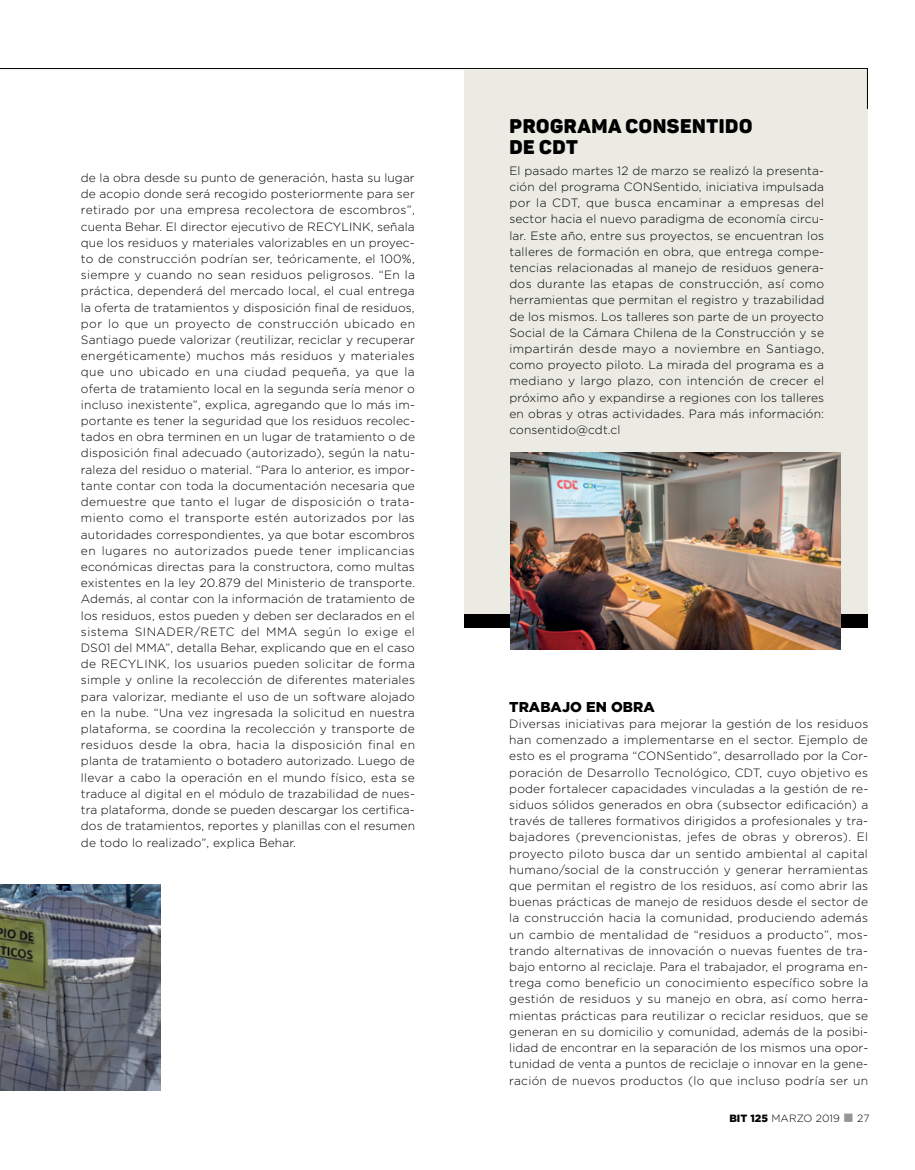
<style>
.page{position:relative;width:915px;height:1170px;background:#fff}
.page>*{position:absolute;margin:0;border:0;box-sizing:border-box;transform-origin:0 0}
.t1{font:19.5px/21.6px "Panton Black Caps";letter-spacing:.03em;color:#000}
.t2{font:900 14.25px "Gotham";letter-spacing:.005em;color:#000}
.t3{font:300 12px/16.2px "Gotham";letter-spacing:.01em;color:#000;text-align:justify}
.t4{font:300 10.5px "Gotham";letter-spacing:.005em;color:#000}
.s1{font-weight:900}
.s2{color:#939598}
</style>
<div class="page">
<hr style="left:0;top:68px;width:867px;height:1px;background:#000">
<div style="left:463px;top:70px;width:404px;height:557px;background:#ebebe4"></div>
<div style="left:463px;top:614px;width:404px;height:13px;background:#000"></div>
<hr style="left:866px;top:68px;width:1px;height:41px;background:#000">
<img style="left:0;top:884px;width:160px;height:206px">
<img style="left:510px;top:452px;width:330px;height:197px">
<p class="t3" style="left:81px;top:169px;width:335px">de la obra desde su punto de generación, hasta su lugar de acopio donde será recogido posteriormente para ser retirado por una empresa recolectora de escombros”, cuenta Behar. El director ejecutivo de RECYLI NK, señala que los residuos y materiales valorizables en un proyec&shy;to de construcción podrían ser, teóricamente, el 100%, siempre y cuando no sean residuos peligrosos. “En la práctica, dependerá del mercado local, el cual entrega la oferta de tratamientos y disposición final de residuos, por lo que un proyecto de construcción ubicado en Santiago puede valorizar (reutilizar, reciclar y recuperar energéticamente) muchos más residuos y materiales que uno ubicado en una ciudad pequeña, ya que la oferta de tratamiento local en la segunda sería menor o incluso inexistente”, explica, agregando que lo más im&shy;portante es tener la seguridad que los residuos recolec&shy;tados en obra terminen en un lugar de tratamiento o de disposición final adecuado (autorizado), según la natu&shy;raleza del residuo o material. “Para lo anterior, es impor&shy;tante contar con toda la documentación necesaria que demuestre que tanto el lugar de disposición o trata&shy;miento como el transporte estén autorizados por las autoridades correspondientes, ya que botar escombros en lugares no autorizados puede tener implicancias económicas directas para la constructora, como multas existentes en la ley 20.879 del M inisterio de transporte.<br>Además, al contar con la información de tratamiento de los residuos, estos pueden y deben ser declarados en el sistema SI NADER</p>
<p class="t3" style="left:194px;top:623px;width:16px">/RET</p>
<p class="t3" style="left:81px;top:623px;width:335px;text-indent:145px">C del MMA según lo exige el DS01 del MMA”, detalla Behar, explicando que en el caso de RECYLI NK, los usuarios pueden solicitar de forma simple y online la recolección de diferentes materiales para valorizar, mediante el uso de un software alojado en la nube. “Una vez ingresada la solicitud en nuestra plataforma, se coordina la recolección y transporte de residuos desde la obra, hacia la disposición final en planta de tratamiento o botadero autorizado. Luego de llevar a cabo la operación en el mundo físico, esta se traduce al digital en el módulo de trazabilidad de nues&shy;tra plataforma, donde se pueden descargar los certifica&shy;dos de tratamientos, reportes y planillas con el resumen de todo lo realizado”, explica Behar.</p>
<h1 class="t1" style="left:509px;top:115px;width:244px">PROGRAMA CONSENTIDO<br>DE CDT</h1>
<p class="t3" style="left:509px;top:162px;width:316px">E l pasado martes 12 de marzo se realizó la presenta&shy;ción del programa CONSentido, iniciativa impulsada por la CDT, que busca encaminar a empresas del sector hacia el nuevo paradigma de economía circu&shy;lar. Este año, entre sus proyectos, se encuentran los talleres de formación en obra, que entrega compe&shy;tencias relacionadas al manejo de residuos genera&shy;dos durante las etapas de construcción, así como herramientas que permitan el registro y trazabilidad de los mismos. Los talleres son parte de un proyecto Social de la Cámara Chilena de la Construcción y se impartirán desde mayo a noviembre en Santiago, como proyecto piloto. La mirada del programa es a mediano y largo plazo, con intención de crecer el próximo año y expandirse a regiones con los talleres en obras y otras actividades. Para más información: consentido@cdt.cl</p>
<p class="t2" style="left:509px;top:696px;width:147px">TRABAJO EN OBRA</p>
<p class="t3" style="left:509px;top:715px;width:360px">Diversas iniciativas para mejorar la gestión de los residuos han comenzado a implementarse en el sector. Ejemplo de esto es el programa “CONSentido”, desarrollado por la Cor&shy;poración de Desarrollo Tecnológico, CDT, cuyo objetivo es poder fortalecer capacidades vinculadas a la gestión de re&shy;siduos sólidos generados en obra (subsector edificación) a través de talleres formativos dirigidos a profesionales y tra&shy;bajadores (prevencionistas, jefes de obras y obreros). El proyecto piloto busca dar un sentido ambiental al capital humano/social de la construcción y generar herramientas que permitan el registro de los residuos, así como abrir las buenas prácticas de manejo de residuos desde el sector de la construcción hacia la comunidad, produciendo además un cambio de mentalidad de “residuos a producto”, mos&shy;trando alternativas de innovación o nuevas fuentes de tra&shy;bajo entorno al reciclaje. Para el trabajador, el programa en&shy;trega como beneficio un conocimiento específico sobre la gestión de residuos y su manejo en obra, así como herra&shy;mientas prácticas para reutilizar o reciclar residuos, que se generan en su domicilio y comunidad, además de la posibi&shy;lidad de encontrar en la separación de los mismos una opor&shy;tunidad de venta a puntos de reciclaje o innovar en la gene&shy;ración de nuevos productos (lo que incluso podría ser un</p>
<p class="t4" style="left:729px;top:1111px;width:141px"><span class="s1">BIT 125</span> ma rzo 2019 <span class="s2">■</span> 27</p>
</div>
